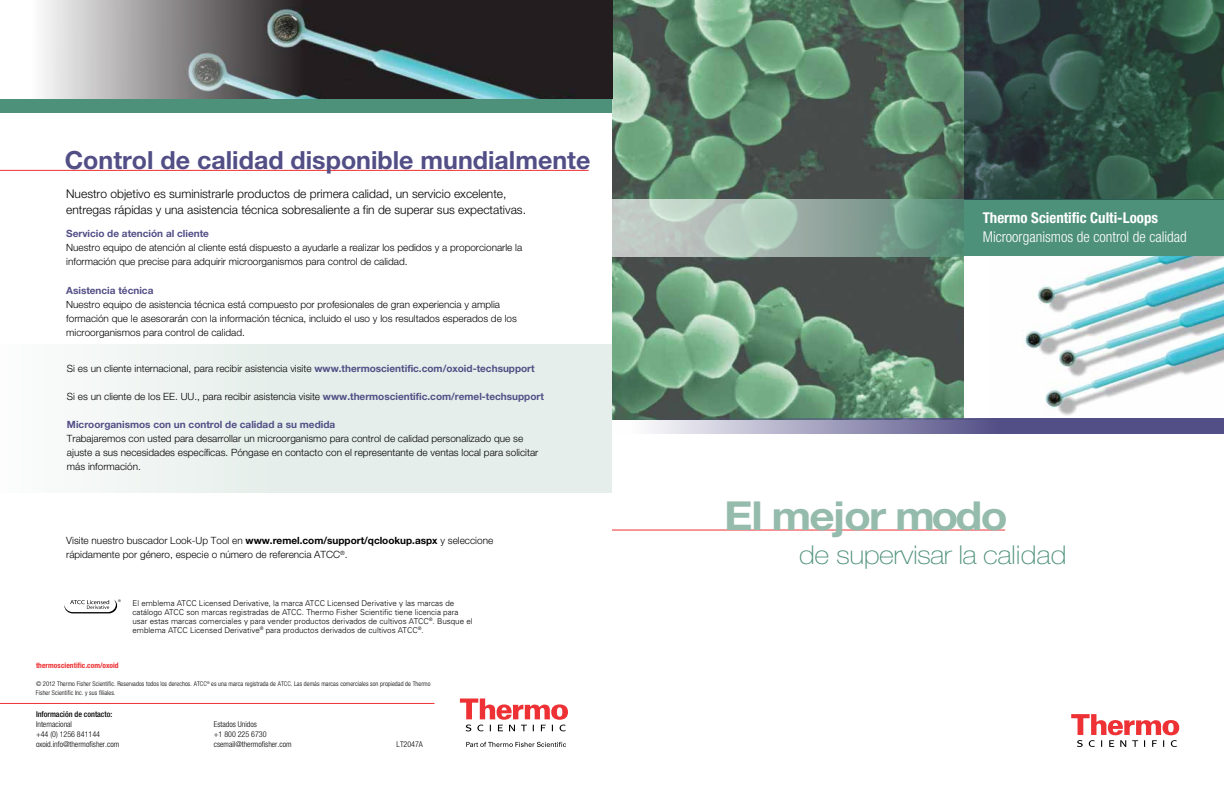
<style>
.page{position:relative;width:1224px;height:792px;background:#fff}
.page>*{position:absolute;margin:0;border:0;box-sizing:border-box;transform-origin:0 0}
.t1{font:700 40px "Helvetica Neue LT Std";letter-spacing:-.035em;color:#95bbad;scale:1.1 1}
.t2{font:100 26px "Helvetica Neue LT Std";letter-spacing:-.02em;color:#4e917a;scale:1.1 1}
.t3{font:700 25px "Helvetica Neue LT Std";color:#524e86}
.t4{font:300 condensed 14.9px "Helvetica Neue LT Std";color:#fff}
.t5{font:700 condensed 14.9px "Helvetica Neue LT Std";color:#fff}
.t6{font:300 12px/16px "Helvetica Neue LT Std";color:#000}
.t7{font:300 10px/14px "Helvetica Neue LT Std";color:#000}
.t8{font:700 10px "Helvetica Neue LT Std";color:#524e86}
.t9{font:300 8px/9px "Univers";color:#000}
.t10{font:300 condensed 8px/10px "Helvetica Neue LT Std";color:#000}
.t11{font:500 condensed 8px "Helvetica Neue LT Std";color:#000}
.t12{font:700 condensed 7.5px "Helvetica Neue LT Std";letter-spacing:.005em;color:#ee3134}
.t13{font:300 condensed 6.5px/9px "Helvetica Neue LT Std";letter-spacing:.01em;color:#000}
.t14{font:300 3.5px "Univers";color:#000}
.s1{font-weight:700;color:#524e86}
.s2{font-weight:700}
</style>
<div class="page">
<div style="left:0;top:344px;width:612px;height:149px;background:linear-gradient(to right,#f5f8f7,#dfeae5)"></div>
<img style="left:612px;top:0;width:353px;height:419px">
<svg style="left:612px;top:200px;width:353px;height:56px;background:#9bb4a8"></svg>
<img style="left:1023px;top:256px;width:201px;height:159px">
<div style="left:965px;top:200px;width:259px;height:56px;background:#4e917a"></div>
<hr style="left:612px;top:530px;width:393px;height:1px;background:#ee3134">
<svg style="left:612px;top:419px;width:612px;height:15px;background:#8785aa"></svg>
<svg style="left:965px;top:0;width:259px;height:200px;background:#2e4b42"></svg>
<div style="left:0;top:99px;width:612px;height:13px;background:#4e917a"></div>
<hr style="left:0;top:170px;width:589px;height:1px;background:#ee3134">
<hr style="left:0;top:703px;width:435px;height:1px;background:#ee3134">
<svg style="left:1071px;top:714px;width:108px;height:33px"></svg>
<svg style="left:460px;top:699px;width:108px;height:32px"></svg>
<svg style="left:466px;top:742px;width:100px;height:5px"></svg>
<img style="left:43px;top:0;width:569px;height:99px">
<svg style="left:64px;top:600px;width:53px;height:13px"></svg>
<h3 class="t3" style="left:65px;top:145px;width:527px">Control de calidad disponible mundialmente</h3>
<p class="t6" style="left:66px;top:185px;width:461px">Nuestro objetivo es suministrarle productos de primera calidad, un servicio excelente, entregas rápidas y una asistencia técnica sobresaliente a fin de superar sus expectativas.</p>
<p class="t8" style="left:66px;top:227px;width:144px">Servicio de atención al cliente</p>
<p class="t7" style="left:66px;top:240px;width:458px">Nuestro equipo de atención al cliente está dispuesto a ayudarle a realizar los pedidos y a proporcionarle la información que precise para adquirir microorganismos para control de calidad.</p>
<p class="t8" style="left:66px;top:284px;width:89px">Asistencia técnica</p>
<p class="t7" style="left:66px;top:297px;width:452px">Nuestro equipo de asistencia técnica está compuesto por profesionales de gran experiencia y amplia formación que le asesorarán con la información técnica, incluido el uso y los resultados esperados de los microorganismos para control de calidad.</p>
<p class="t7" style="left:67px;top:361px;width:469px">Si es un cliente internacional, para recibir asistencia visite <span class="s1">www.thermoscientific.com/oxoid-techsupport</span></p>
<p class="t7" style="left:67px;top:389px;width:478px">Si es un cliente de los EE. UU., para recibir asistencia visite <span class="s1">www.thermoscientific.com/remel-techsupport</span></p>
<p class="t8" style="left:67px;top:418px;width:270px">Microorganismos con un control de calidad a su medida</p>
<p class="t7" style="left:67px;top:431px;width:473px">Trabajaremos con usted para desarrollar un microorganismo para control de calidad personalizado que se ajuste a sus necesidades específicas. Póngase en contacto con el representante de ventas local para solicitar más información.</p>
<p class="t7" style="left:66px;top:533px;width:429px">Visite nuestro buscador Look-Up Tool en <span class="s2">www.remel.com/support/qclookup.aspx</span> y seleccione rápidamente por género, especie o número de referencia ATCC<sup>®</sup>.</p>
<p class="t9" style="left:132px;top:599px;width:342px">El emblema ATCC Licensed Derivative, la marca ATCC Licensed Derivative y las marcas de catálogo ATCC son marcas registradas de ATCC. Thermo Fisher Scientific tiene licencia para usar estas marcas comerciales y para vender productos derivados de cultivos ATCC<sup>®</sup>. Busque el emblema ATCC Licensed Derivative<sup>®</sup> para productos derivados de cultivos ATCC<sup>®</sup>.</p>
<p class="t14" style="left:118px;top:599px;width:4px">®</p>
<p class="t12" style="left:36px;top:661px;width:84px">thermoscientific.com/oxoid</p>
<p class="t13" style="left:36px;top:679px;width:396px">© 2012 Thermo Fisher Scientific. Reservados todos los derechos. ATCC<sup>®</sup> es una marca registrada de ATCC. Las demás marcas comerciales son propiedad de Thermo<br>Fisher Scientific Inc. y sus filiales.</p>
<p class="t11" style="left:36px;top:709px;width:78px">Información de contacto:</p>
<p class="t10" style="left:36px;top:719px;width:85px">Internacional<br>+44 (0) 1256 841144 oxoid.info@thermofisher.com</p>
<p class="t10" style="left:214px;top:719px;width:79px">Estados Unidos<br>+1 800 225 6730 csemail@thermofisher.com</p>
<p class="t10" style="left:397px;top:739px;width:28px">LT2047A</p>
<h3 class="t5" style="left:983px;top:209px;width:177px">Thermo Scientific Culti-Loops</h3>
<h3 class="t4" style="left:983px;top:229px;width:206px">Microorganismos de control de calidad</h3>
<h1 class="t1" style="left:724px;top:491px;width:259px">El mejor modo</h1>
<h2 class="t2" style="left:799px;top:540px;width:245px">de supervisar la calidad</h2>
</div>
